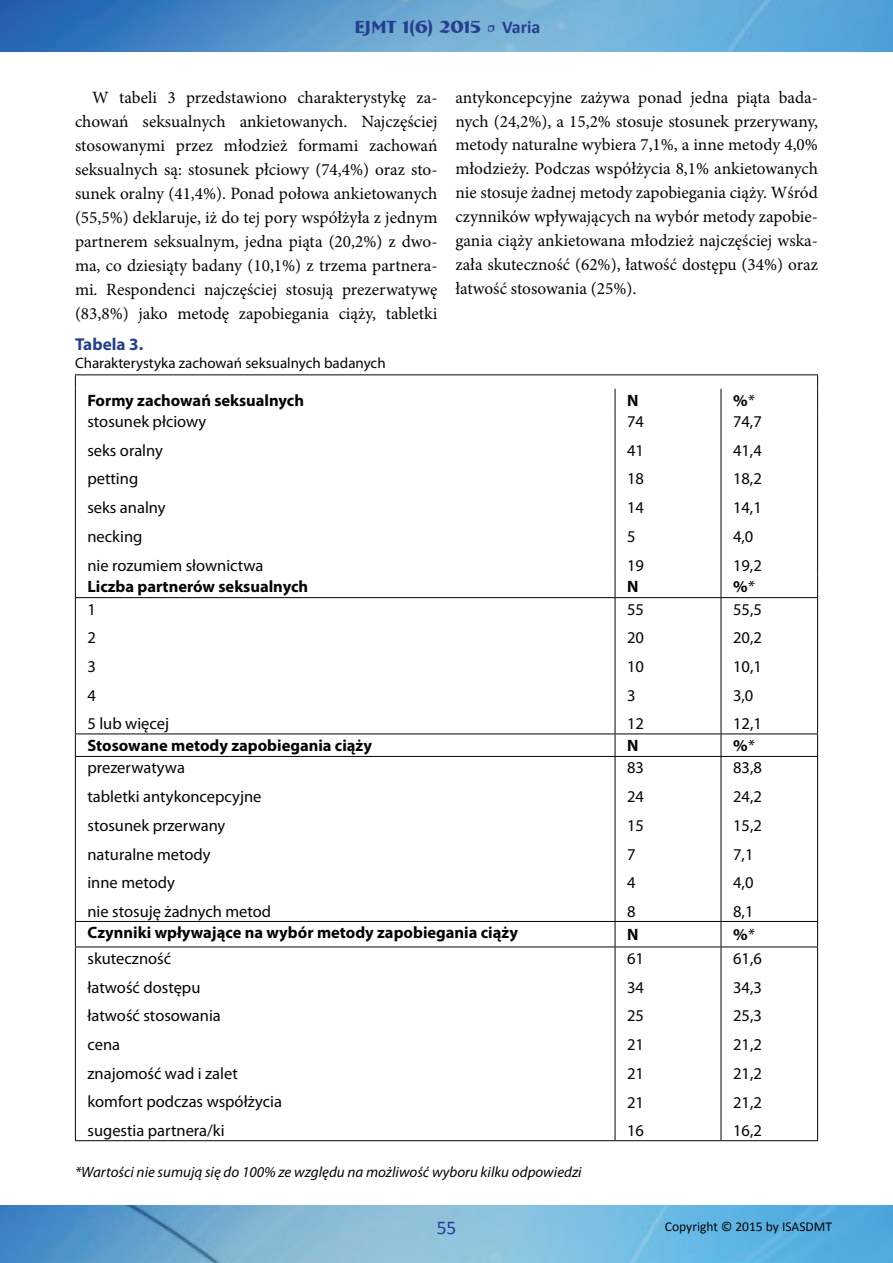
<style>
.page{position:relative;width:893px;height:1263px;background:#fff}
.page>*{position:absolute;margin:0;border:0;box-sizing:border-box;transform-origin:0 0}
.t1{font:19.5px "Calibri";color:#253f8e}
.t2{font:700 18px "Bremen BT";color:#253f8e}
.t3{font:17.25px/24px "Minion Pro";color:#040503;text-align:justify}
.t4{font:700 17.25px "Myriad Pro";color:#253f8e}
.t5{font:16.5px/28.8px "Myriad Pro";color:#040503}
.t6{font:700 16.5px "Myriad Pro";color:#040503}
.t7{font:italic 15px "Myriad Pro";color:#040503}
.t8{font:15px "Myriad Pro";color:#040503}
.t9{font:13.5px "Calibri";color:#040503}
.s1{font-family:"Minion Pro";font-weight:400}
.s2{font-family:"Calibri"}
.s3{font-weight:400;font-style:italic}
</style>
<div class="page">
<img style="left:0;top:0;width:893px;height:52px">
<img style="left:0;top:1205px;width:893px;height:58px">
<hr style="left:75px;top:374px;width:540px;height:1px;background:#040503">
<hr style="left:615px;top:374px;width:106px;height:1px;background:#040503">
<hr style="left:721px;top:374px;width:97px;height:1px;background:#040503">
<svg style="left:75px;top:375px;width:1px;height:35px"></svg>
<svg style="left:615px;top:389px;width:1px;height:21px"></svg>
<svg style="left:721px;top:389px;width:1px;height:21px"></svg>
<svg style="left:817px;top:375px;width:1px;height:35px"></svg>
<hr style="left:75px;top:410px;width:1px;height:165px;background:#040503">
<hr style="left:615px;top:410px;width:1px;height:165px;background:#040503">
<hr style="left:721px;top:410px;width:1px;height:165px;background:#040503">
<hr style="left:817px;top:410px;width:1px;height:165px;background:#040503">
<svg style="left:75px;top:575px;width:1px;height:22px"></svg>
<svg style="left:615px;top:575px;width:1px;height:22px"></svg>
<svg style="left:721px;top:575px;width:1px;height:22px"></svg>
<svg style="left:817px;top:575px;width:1px;height:22px"></svg>
<hr style="left:75px;top:597px;width:540px;height:1px;background:#040503">
<hr style="left:75px;top:598px;width:1px;height:135px;background:#040503">
<hr style="left:615px;top:597px;width:106px;height:1px;background:#040503">
<hr style="left:615px;top:598px;width:1px;height:135px;background:#040503">
<hr style="left:721px;top:597px;width:97px;height:1px;background:#040503">
<hr style="left:721px;top:598px;width:1px;height:135px;background:#040503">
<hr style="left:817px;top:598px;width:1px;height:135px;background:#040503">
<hr style="left:75px;top:733px;width:540px;height:1px;background:#040503">
<svg style="left:75px;top:734px;width:1px;height:22px"></svg>
<hr style="left:615px;top:733px;width:106px;height:1px;background:#040503">
<svg style="left:615px;top:734px;width:1px;height:22px"></svg>
<hr style="left:721px;top:733px;width:97px;height:1px;background:#040503">
<svg style="left:721px;top:734px;width:1px;height:22px"></svg>
<svg style="left:817px;top:734px;width:1px;height:22px"></svg>
<hr style="left:75px;top:756px;width:540px;height:1px;background:#040503">
<hr style="left:75px;top:757px;width:1px;height:164px;background:#040503">
<hr style="left:615px;top:756px;width:106px;height:1px;background:#040503">
<hr style="left:615px;top:757px;width:1px;height:164px;background:#040503">
<hr style="left:721px;top:756px;width:97px;height:1px;background:#040503">
<hr style="left:721px;top:757px;width:1px;height:164px;background:#040503">
<hr style="left:817px;top:757px;width:1px;height:164px;background:#040503">
<hr style="left:75px;top:921px;width:540px;height:1px;background:#040503">
<svg style="left:75px;top:922px;width:1px;height:24px"></svg>
<hr style="left:615px;top:921px;width:106px;height:1px;background:#040503">
<svg style="left:615px;top:922px;width:1px;height:24px"></svg>
<hr style="left:721px;top:921px;width:97px;height:1px;background:#040503">
<svg style="left:721px;top:922px;width:1px;height:24px"></svg>
<svg style="left:817px;top:922px;width:1px;height:24px"></svg>
<hr style="left:75px;top:946px;width:540px;height:1px;background:#040503">
<hr style="left:75px;top:947px;width:1px;height:193px;background:#040503">
<hr style="left:615px;top:946px;width:106px;height:1px;background:#040503">
<hr style="left:615px;top:947px;width:1px;height:193px;background:#040503">
<hr style="left:721px;top:946px;width:97px;height:1px;background:#040503">
<hr style="left:721px;top:947px;width:1px;height:193px;background:#040503">
<hr style="left:817px;top:947px;width:1px;height:193px;background:#040503">
<hr style="left:75px;top:1140px;width:540px;height:1px;background:#040503">
<hr style="left:615px;top:1140px;width:106px;height:1px;background:#040503">
<hr style="left:721px;top:1140px;width:97px;height:1px;background:#040503">
<p class="t2" style="left:354px;top:15px;width:188px">EJMT 1(6) 2015 <span class="s1">•</span> <span class="s2">Varia</span></p>
<p class="t3" style="left:75px;top:85px;width:364px;text-indent:17px">W tabeli 3 przedstawiono charakterystykę za&shy;chowań seksualnych ankietowanych. Najczęściej stosowanymi przez młodzież formami zachowań seksualnych są: stosunek płciowy (74,4%) oraz sto&shy;sunek oralny (41,4%). Ponad połowa ankietowanych (55,5%) deklaruje, iż do tej pory współżyła z jednym partnerem seksualnym, jedna piąta (20,2%) z dwo&shy;ma, co dziesiąty badany (10,1%) z trzema partnera&shy;mi. Respondenci najczęściej stosują prezerwatywę (83,8%) jako metodę zapobiegania ciąży, tabletki</p>
<p class="t3" style="left:455px;top:85px;width:364px">antykoncepcyjne zażywa ponad jedna piąta bada&shy;nych (24,2%), a 15,2% stosuje stosunek przerywany, metody naturalne wybiera 7,1%, a inne metody 4,0% młodzieży. Podczas współżycia 8,1% ankietowanych nie stosuje żadnej metody zapobiegania ciąży. Wśród czynników wpływających na wybór metody zapobie&shy;gania ciąży ankietowana młodzież najczęściej wska&shy;zała skuteczność (62%), łatwość dostępu (34%) oraz łatwość stosowania (25%).</p>
<p class="t4" style="left:75px;top:333px;width:70px">Tabela 3.</p>
<p class="t8" style="left:75px;top:354px;width:312px">Charakterystyka zachowań seksualnych badanych</p>
<p class="t6" style="left:87px;top:389px;width:218px">Formy zachowań seksualnych</p>
<p class="t6" style="left:627px;top:389px;width:13px">N</p>
<p class="t6" style="left:733px;top:389px;width:23px">%<span class="s3">*</span></p>
<p class="t5" style="left:87px;top:407px;width:178px">stosunek płciowy<br>seks oralny<br>petting<br>seks analny<br>necking<br>nie rozumiem słownictwa</p>
<p class="t5" style="left:627px;top:407px;width:18px">74<br>41<br>18<br>14<br>5<br>19</p>
<p class="t5" style="left:733px;top:407px;width:30px">74,7<br>41,4<br>18,2<br>14,1<br>4,0<br>19,2</p>
<p class="t6" style="left:87px;top:576px;width:222px">Liczba partnerów seksualnych</p>
<p class="t6" style="left:627px;top:576px;width:13px">N</p>
<p class="t6" style="left:733px;top:576px;width:23px">%<span class="s3">*</span></p>
<p class="t5" style="left:87px;top:594px;width:83px">1<br>2<br>3<br>4<br>5 lub więcej</p>
<p class="t5" style="left:627px;top:594px;width:18px">55<br>20<br>10<br>3<br>12</p>
<p class="t5" style="left:733px;top:594px;width:30px">55,5<br>20,2<br>10,1<br>3,0<br>12,1</p>
<p class="t6" style="left:87px;top:734px;width:286px">Stosowane metody zapobiegania ciąży</p>
<p class="t6" style="left:627px;top:734px;width:13px">N</p>
<p class="t6" style="left:733px;top:734px;width:23px">%<span class="s3">*</span></p>
<p class="t5" style="left:87px;top:753px;width:185px">prezerwatywa<br>tabletki antykoncepcyjne stosunek przerwany naturalne metody<br>inne metody<br>nie stosuję żadnych metod</p>
<p class="t5" style="left:627px;top:753px;width:18px">83<br>24<br>15<br>7<br>4<br>8</p>
<p class="t5" style="left:733px;top:753px;width:30px">83,8<br>24,2<br>15,2<br>7,1<br>4,0<br>8,1</p>
<p class="t6" style="left:87px;top:922px;width:432px">Czynniki wpływające na wybór metody zapobiegania ciąży</p>
<p class="t6" style="left:627px;top:924px;width:13px">N</p>
<p class="t6" style="left:733px;top:924px;width:23px">%<span class="s3">*</span></p>
<p class="t5" style="left:87px;top:944px;width:196px">skuteczność<br>łatwość dostępu<br>łatwość stosowania<br>cena<br>znajomość wad i zalet komfort podczas współżycia sugestia partnera/ki</p>
<p class="t5" style="left:627px;top:944px;width:18px;text-align:justify">61<br>34<br>25<br>21<br>21<br>21<br>16</p>
<p class="t5" style="left:733px;top:944px;width:30px;text-align:justify">61,6<br>34,3<br>25,3<br>21,2<br>21,2<br>21,2<br>16,2</p>
<p class="t7" style="left:75px;top:1163px;width:508px">*Wartości nie sumują się do 100% ze względu na możliwość wyboru kilku odpowiedzi</p>
<p class="t1" style="left:437px;top:1215px;width:21px">55</p>
<p class="t9" style="left:665px;top:1218px;width:169px">Copyright © 2015 by ISASDMT</p>
</div>
